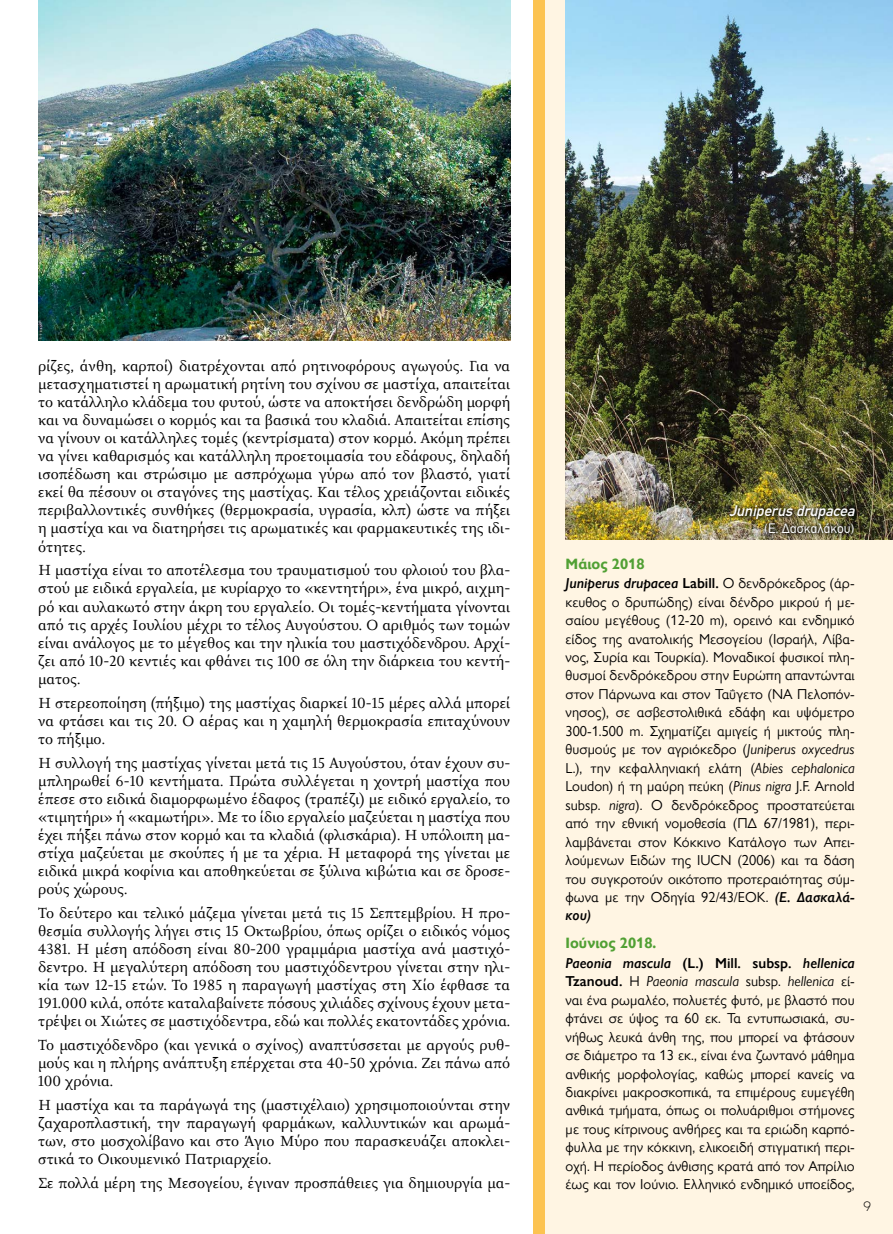
<style>
.page{position:relative;width:893px;height:1234px;background:#fff}
.page>*{position:absolute;margin:0;border:0;box-sizing:border-box;transform-origin:0 0}
.EBEnews-Body_text_01{font:15px/18px "Joanna Nova";color:#000;text-align:justify}
.Month{font:700 15px "Gill Sans Nova";color:#51a034;scale:.96 1}
.Lezanta_in_photo{font:italic 15px "CF Din";color:#fff}
.EBEnews-Body_text_02{font:14.4px/18.5px "Gill Sans Nova";color:#000;text-align:justify}
.Lezanta_in_photo-2{font:13.5px "CF Din";color:#fff}
.t1{font:300 13.5px "CF Asty Std";color:#000}
.s1{font-weight:600;font-style:italic}
.s2{font-weight:600}
.s3{font-style:italic}
</style>
<div class="page">
<div style="left:533px;top:0;width:12px;height:1233px;background:#fcc351"></div>
<div style="left:545px;top:0;width:348px;height:1233px;background:#fff5e3"></div>
<img style="left:566px;top:0;width:327px;height:539px">
<div style="left:726px;top:503px;width:133px;height:35px;background:#000;opacity:.75"></div>
<img style="left:38px;top:0;width:472px;height:340px">
<p class="EBEnews-Body_text_01" style="left:38px;top:357px;width:473px">ρίζες, άνθη, καρποί) διατρέχονται από ρητινοφόρους αγωγούς. Για να μετασχηματιστεί η αρωματική ρητίνη του σχίνου σε μαστίχα, απαιτείται το κατάλληλο κλάδεμα του φυτού, ώστε να αποκτήσει δενδρώδη μορφή και να δυναμώσει ο κορμός και τα βασικά του κλαδιά. Απαιτείται επίσης να γίνουν οι κατάλληλες τομές (κεντρίσματα) στον κορμό. Ακόμη πρέπει να γίνει καθαρισμός και κατάλληλη προετοιμασία του εδάφους, δηλαδή ισοπέδωση και στρώσιμο με ασπρόχωμα γύρω από τον βλαστό, γιατί εκεί θα πέσουν οι σταγόνες της μαστίχας. Και τέλος χρειάζονται ειδικές περιβαλλοντικές συνθήκες (θερμοκρασία, υγρασία, κλπ) ώστε να πήξει η μαστίχα και να διατηρήσει τις αρωματικές και φαρμακευτικές της ιδι&shy;ότητες.</p>
<p class="EBEnews-Body_text_01" style="left:38px;top:561px;width:473px">Η μαστίχα είναι το αποτέλεσμα του τραυματισμού του φλοιού του βλα&shy;στού με ειδικά εργαλεία, με κυρίαρχο το «κεντητήρι», ένα μικρό, αιχμη&shy;ρό και αυλακωτό στην άκρη του εργαλείο. Οι τομές-κεντήματα γίνονται από τις αρχές Ιουλίου μέχρι το τέλος Αυγούστου. Ο αριθμός των τομών είναι ανάλογος με το μέγεθος και την ηλικία του μαστιχόδενδρου. Αρχί&shy;ζει από 10-20 κεντιές και φθάνει τις 100 σε όλη την διάρκεια του κεντή&shy;ματος.</p>
<p class="EBEnews-Body_text_01" style="left:38px;top:693px;width:473px">Η στερεοποίηση (πήξιμο) της μαστίχας διαρκεί 10-15 μέρες αλλά μπορεί να φτάσει και τις 20. Ο αέρας και η χαμηλή θερμοκρασία επιταχύνουν το πήξιμο.</p>
<p class="EBEnews-Body_text_01" style="left:38px;top:753px;width:473px">Η συλλογή της μαστίχας γίνεται μετά τις 15 Αυγούστου, όταν έχουν συ&shy;μπληρωθεί 6-10 κεντήματα. Πρώτα συλλέγεται η χοντρή μαστίχα που έπεσε στο ειδικά διαμορφωμένο έδαφος (τραπέζι) με ειδικό εργαλείο, το «τιμητήρι» ή «καμωτήρι». Με το ίδιο εργαλείο μαζεύεται η μαστίχα που έχει πήξει πάνω στον κορμό και τα κλαδιά (φλισκάρια). Η υπόλοιπη μα&shy;στίχα μαζεύεται με σκούπες ή με τα χέρια. Η μεταφορά της γίνεται με ειδικά μικρά κοφίνια και αποθηκεύεται σε ξύλινα κιβώτια και σε δροσε&shy;ρούς χώρους.</p>
<p class="EBEnews-Body_text_01" style="left:38px;top:903px;width:473px">Το δεύτερο και τελικό μάζεμα γίνεται μετά τις 15 Σεπτεμβρίου. Η προ&shy;θεσμία συλλογής λήγει στις 15 Οκτωβρίου, όπως ορίζει ο ειδικός νόμος 4381. Η μέση απόδοση είναι 80-200 γραμμάρια μαστίχα ανά μαστιχό&shy;δεντρο. Η μεγαλύτερη απόδοση του μαστιχόδεντρου γίνεται στην ηλι&shy;κία των 12-15 ετών. Το 1985 η παραγωγή μαστίχας στη Χίο έφθασε τα 191.000 κιλά, οπότε καταλαβαίνετε πόσους χιλιάδες σχίνους έχουν μετα&shy;τρέψει οι Χιώτες σε μαστιχόδεντρα, εδώ και πολλές εκατοντάδες χρόνια.</p>
<p class="EBEnews-Body_text_01" style="left:38px;top:1035px;width:473px">Το μαστιχόδενδρο (και γενικά ο σχίνος) αναπτύσσεται με αργούς ρυθ&shy;μούς και η πλήρης ανάπτυξη επέρχεται στα 40-50 χρόνια. Ζει πάνω από 100 χρόνια.</p>
<p class="EBEnews-Body_text_01" style="left:38px;top:1095px;width:473px">Η μαστίχα και τα παράγωγά της (μαστιχέλαιο) χρησιμοποιούνται στην ζαχαροπλαστική, την παραγωγή φαρμάκων, καλλυντικών και αρωμά&shy;των, στο μοσχολίβανο και στο Άγιο Μύρο που παρασκευάζει αποκλει&shy;στικά το Οικουμενικό Πατριαρχείο.</p>
<p class="EBEnews-Body_text_01" style="left:38px;top:1173px;width:473px">Σε πολλά μέρη της Μεσογείου, έγιναν προσπάθειες για δημιουργία μα-</p>
<p class="Lezanta_in_photo" style="left:729px;top:503px;width:131px">Juniperus drupacea</p>
<p class="Lezanta_in_photo-2" style="left:764px;top:520px;width:92px">(Ε. Δασκαλάκου)</p>
<p class="Month" style="left:566px;top:554px;width:84px">Μάιος 2018</p>
<p class="EBEnews-Body_text_02" style="left:566px;top:573px;width:291px"><span class="s1">Juniperus drupacea</span> <span class="s2">Labill.</span> Ο δενδρόκεδρος (άρ&shy;κευθος ο δρυπώδης) είναι δένδρο μικρού ή με&shy;σαίου μεγέθους (12-20 m), ορεινό και ενδημικό είδος της ανατολικής Μεσογείου (Ισραήλ, Λίβα&shy;νος, Συρία και Τουρκία). Μοναδικοί φυσικοί πλη&shy;θυσμοί δενδρόκεδρου στην Ευρώπη απαντώνται στον Πάρνωνα και στον Ταΰγετο (ΝΑ Πελοπόν&shy;νησος), σε ασβεστολιθικά εδάφη και υψόμετρο 300-1.500 m. Σχηματίζει αμιγείς ή μικτoύς πλη&shy;θυσμούς με τον αγριόκεδρο (<span class="s3">Juniperus oxycedrus </span>L.), την κεφαλληνιακή ελάτη (<span class="s3">Abies cephalonica </span>Loudon) ή τη μαύρη πεύκη (<span class="s3">Pinus nigra</span> J.F. Arnold subsp. <span class="s3">nigra</span>). Ο δενδρόκεδρος προστατεύεται από την εθνική νομοθεσία (ΠΔ 67/1981), περι&shy;λαμβάνεται στον Κόκκινο Κατάλογο των Απει&shy;λούμενων Ειδών της IUCN (2006) και τα δάση του συγκροτούν οικότοπο προτεραιότητας σύμ&shy;φωνα με την Οδηγία 92/43/ΕΟΚ. <span class="s1">(Ε. Δασκαλά&shy;κου)</span></p>
<p class="Month" style="left:566px;top:933px;width:96px">Ιούνιος 2018.</p>
<p class="EBEnews-Body_text_02" style="left:566px;top:953px;width:291px"><span class="s1">Paeonia mascula</span> <span class="s2">(L.) Mill. subsp.</span> <span class="s1">hellenica </span><span class="s2">Tzanoud.</span> Η <span class="s3">Paeonia mascula</span> subsp. <span class="s3">hellenica</span> εί&shy;ναι ένα ρωμαλέο, πολυετές φυτό, με βλαστό που φτάνει σε ύψος τα 60 εκ. Τα εντυπωσιακά, συ&shy;νήθως λευκά άνθη της, που μπορεί να φτάσουν σε διάμετρο τα 13 εκ., είναι ένα ζωντανό μάθημα ανθικής μορφολογίας, καθώς μπορεί κανείς να διακρίνει μακροσκοπικά, τα επιμέρους ευμεγέθη ανθικά τμήματα, όπως οι πολυάριθμοι στήμονες με τους κίτρινους ανθήρες και τα εριώδη καρπό&shy;φυλλα με την κόκκινη, ελικοειδή στιγματική περι&shy;οχή. Η περίοδος άνθισης κρατά από τον Απρίλιο έως και τον Ιούνιο. Ελληνικό ενδημικό υποείδος,</p>
<p class="t1" style="left:863px;top:1198px;width:10px">9</p>
</div>
